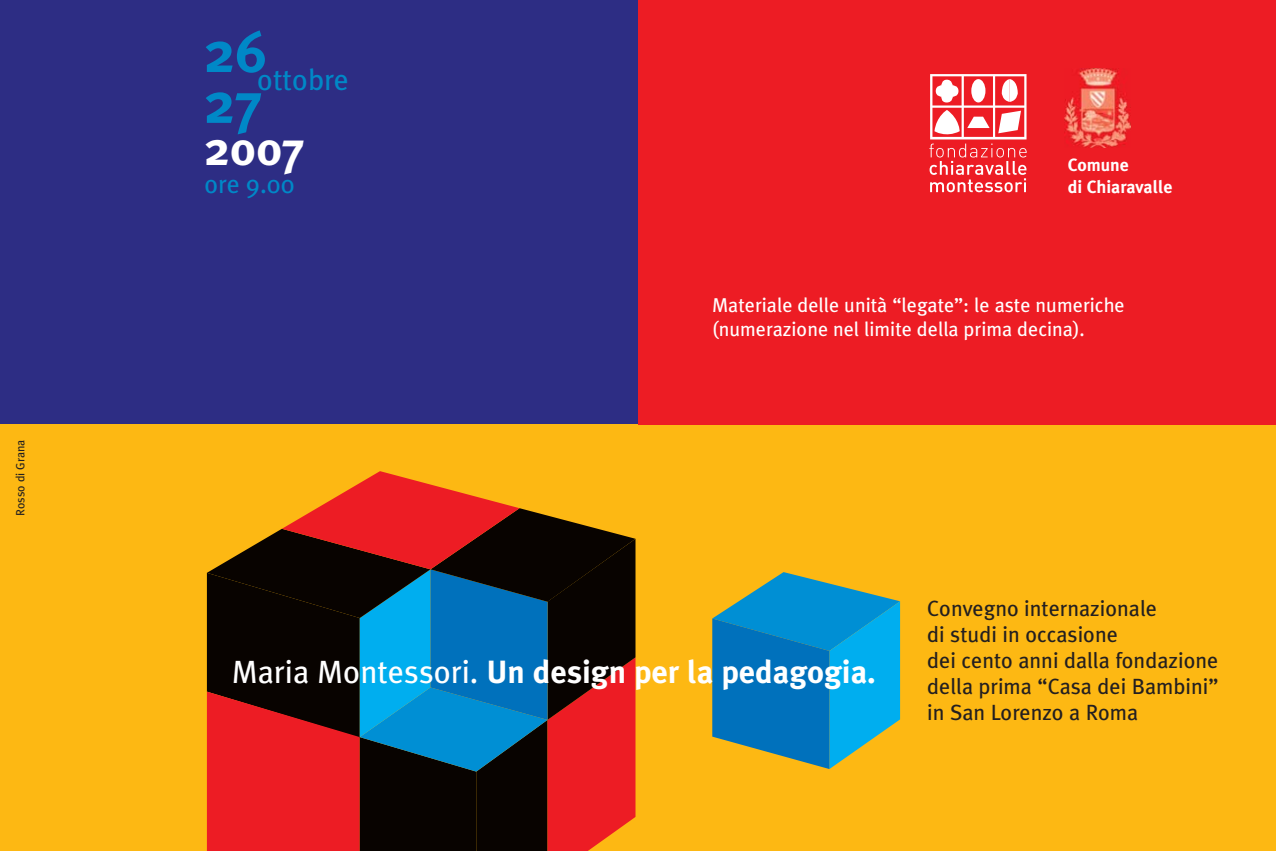
<style>
.page{position:relative;width:1276px;height:851px;background:#fff}
.page>*{position:absolute;margin:0;border:0;box-sizing:border-box;transform-origin:0 0}
.t1{font:700 57.8px/50.8px "Meta Plus";color:#0088c7}
.t2{font:700 47.6px "Meta Plus";color:#fff}
.t3{font:700 32.2px "Meta Plus";color:#fff}
.t4{font:29.6px "Meta Plus";color:#0088c7}
.t5{font:25.8px "Meta Plus";color:#0088c7}
.t6{font:22px/26px "Meta Plus";color:#231f20}
.t7{font:20px/24px "Meta Plus";color:#fff}
.t8{font:700 17.8px/22px "Meta Plus";color:#fff}
.t9{font:12px "Meta Plus";color:#231f20}
.s1{font-weight:400}
</style>
<div class="page">
<div style="left:0;top:0;width:638px;height:424px;background:#2d2d84"></div>
<div style="left:0;top:424px;width:1276px;height:426px;background:#fdb813"></div>
<div style="left:638px;top:0;width:638px;height:424px;background:#ed1c24"></div>
<svg style="left:207px;top:471px;width:428px;height:379px"></svg>
<svg style="left:712px;top:572px;width:188px;height:197px"></svg>
<svg style="left:929px;top:74px;width:97px;height:118px"></svg>
<img style="left:1064px;top:69px;width:66px;height:78px">
<p class="t9" style="left:16px;top:515px;width:78px;rotate:-90deg">Rosso di Grana</p>
<p class="t1" style="left:204px;top:33px;width:65px">26<br>27</p>
<p class="t4" style="left:257px;top:69px;width:93px">ottobre</p>
<p class="t2" style="left:204px;top:132px;width:101px">2007</p>
<p class="t5" style="left:204px;top:175px;width:92px">ore 9.00</p>
<p class="t8" style="left:1067px;top:155px;width:106px">Comune<br>di Chiaravalle</p>
<p class="t7" style="left:712px;top:295px;width:414px">Materiale delle unità “legate”: le aste numeriche (numerazione nel limite della prima decina).</p>
<p class="t3" style="left:232px;top:660px;width:645px"><span class="s1">Maria Montessori.</span> Un design per la pedagogia.</p>
<p class="t6" style="left:927px;top:598px;width:293px">Convegno internazionale<br>di studi in occasione<br>dei cento anni dalla fondazione della prima “Casa dei Bambini” in San Lorenzo a Roma</p>
</div>
